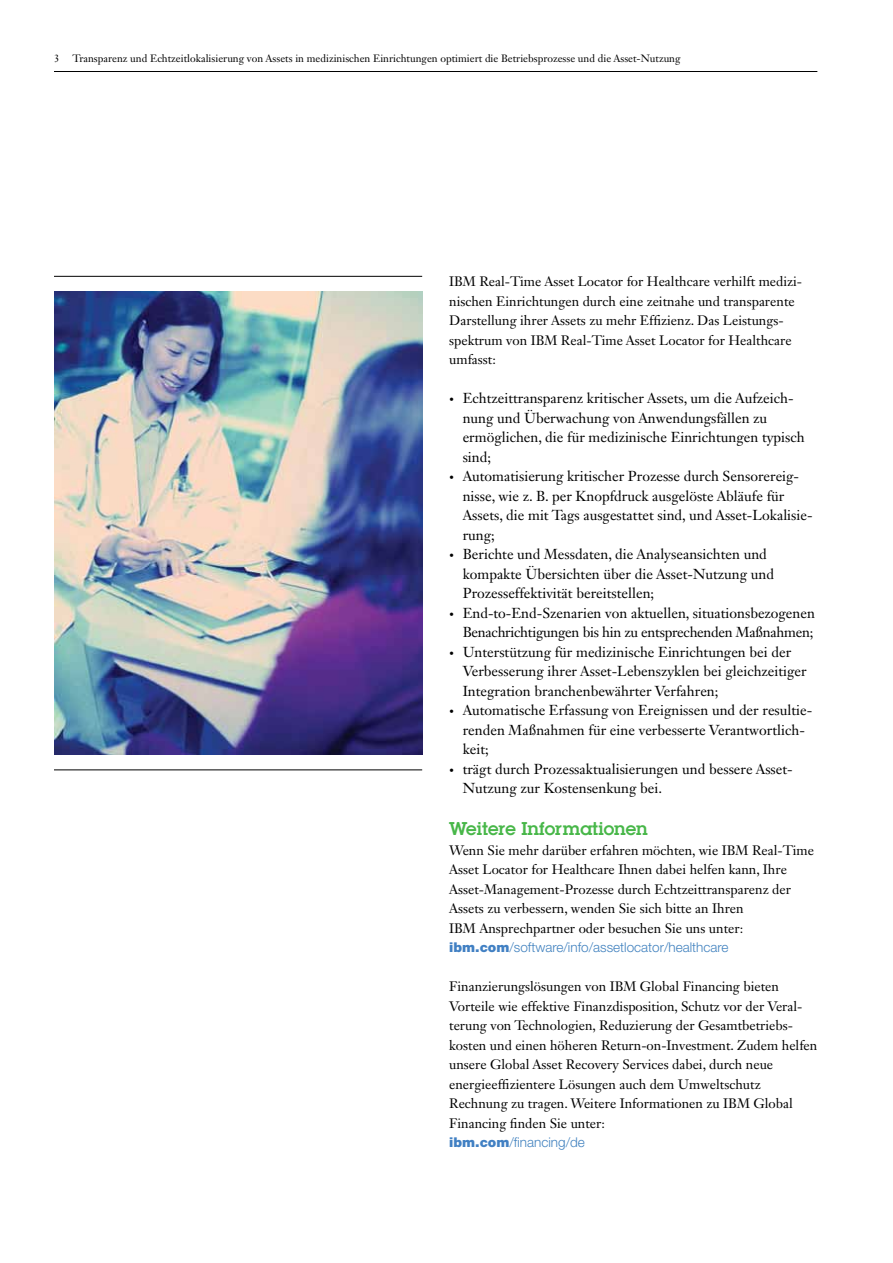
<style>
.page{position:relative;width:893px;height:1263px;background:#fff}
.page>*{position:absolute;margin:0;border:0;box-sizing:border-box;transform-origin:0 0}
.t1{font:600 18px "Lubalin Graph Std";color:#48b749}
.t2{font:14.25px/19.5px "Janson Text LT Std";color:#000}
.t3{font:14.25px/19.5px "Janson Text LT Std";letter-spacing:-.02em;color:#000;text-align:right}
.t4{font:13.5px/19.5px "Janson Text LT Std";color:#000}
.t5{font:300 13.5px "Helvetica Neue";color:#4282bf}
.t6{font:10.5px "Janson Text LT Std";color:#000}
.s1{font-size:9.75px}
.s2{font-weight:900;color:#4180c3}
</style>
<div class="page">
<hr style="left:54px;top:71px;width:763px;height:1px;background:#000">
<img style="left:54px;top:292px;width:368px;height:462px">
<hr style="left:54px;top:276px;width:368px;height:1px;background:#000">
<hr style="left:54px;top:769px;width:368px;height:1px;background:#000">
<p class="t6" style="left:54px;top:52px;width:7px">3</p>
<p class="t6" style="left:73px;top:52px;width:609px">Transparenz und Echtzeitlokalisierung von Assets in medizinischen Einrichtungen optimiert die Betriebsprozesse und die Asset-Nutzung</p>
<p class="t4" style="left:449px;top:272px;width:354px">IBM Real-Time Asset Locator for Healthcare verhilft medizi&shy;nischen Einrichtungen durch eine zeitnahe und transparente Darstellung ihrer Assets zu mehr Effizienz. Das Leistungs&shy;spektrum von IBM Real-Time Asset Locator for Healthcare umfasst:</p>
<p class="t2" style="left:463px;top:388px;width:344px;text-indent:-14px"><span class="s1">•</span> Echtzeittransparenz kritischer Assets, um die Aufzeich&shy;nung und Überwachung von Anwendungsfällen zu ermöglichen, die für medizinische Einrichtungen typisch sind;</p>
<p class="t2" style="left:463px;top:466px;width:351px;text-indent:-14px"><span class="s1">•</span> Automatisierung kritischer Prozesse durch Sensorereig&shy;nisse, wie z. B. per Knopfdruck ausgelöste Abläufe für Assets, die mit Tags ausgestattet sind, und Asset-Lokalisie&shy;rung;</p>
<p class="t2" style="left:463px;top:544px;width:313px;text-indent:-14px"><span class="s1">•</span> Berichte und Messdaten, die Analyseansichten und kompakte Übersichten über die Asset-Nutzung und<br>Prozesseffektivität bereitstellen;</p>
<p class="t3" style="left:449px;top:603px;width:367px"><span class="s1">•</span> End-to-End-Szenarien von aktuellen, situationsbezogenen<br>Benachrichtigungen bis hin zu entsprechenden Maßnahmen;</p>
<p class="t2" style="left:463px;top:642px;width:346px;text-indent:-14px"><span class="s1">•</span> Unterstützung für medizinische Einrichtungen bei der<br>Verbesserung ihrer Asset-Lebenszyklen bei gleichzeitiger<br>Integration branchenbewährter Verfahren;</p>
<p class="t2" style="left:463px;top:700px;width:351px;text-indent:-14px"><span class="s1">•</span> Automatische Erfassung von Ereignissen und der resultie&shy;renden Maßnahmen für eine verbesserte Verantwortlich&shy;keit;</p>
<p class="t2" style="left:463px;top:759px;width:332px;text-indent:-14px"><span class="s1">•</span> trägt durch Prozessaktualisierungen und bessere Asset-<br>Nutzung zur Kostensenkung bei.</p>
<h1 class="t1" style="left:449px;top:817px;width:200px">Weitere Informationen</h1>
<p class="t4" style="left:449px;top:840px;width:366px">Wenn Sie mehr darüber erfahren möchten, wie IBM Real-Time Asset Locator for Healthcare Ihnen dabei helfen kann, Ihre Asset-Management-Prozesse durch Echtzeittransparenz der Assets zu verbessern, wenden Sie sich bitte an Ihren<br>IBM Ansprechpartner oder besuchen Sie uns unter:</p>
<p class="t5" style="left:449px;top:939px;width:281px"><span class="s2">ibm.com</span>/software/info/assetlocator/healthcare</p>
<p class="t4" style="left:449px;top:977px;width:370px">Finanzierungslösungen von IBM Global Financing bieten Vorteile wie effektive Finanzdisposition, Schutz vor der Veral&shy;terung von Technologien, Reduzierung der Gesamtbetriebs&shy;kosten und einen höheren Return-on-Investment. Zudem helfen unsere Global Asset Recovery Services dabei, durch neue energieeffizientere Lösungen auch dem Umweltschutz Rechnung zu tragen. Weitere Informationen zu IBM Global Financing finden Sie unter:</p>
<p class="t5" style="left:449px;top:1134px;width:137px"><span class="s2">ibm.com</span>/financing/de</p>
</div>
